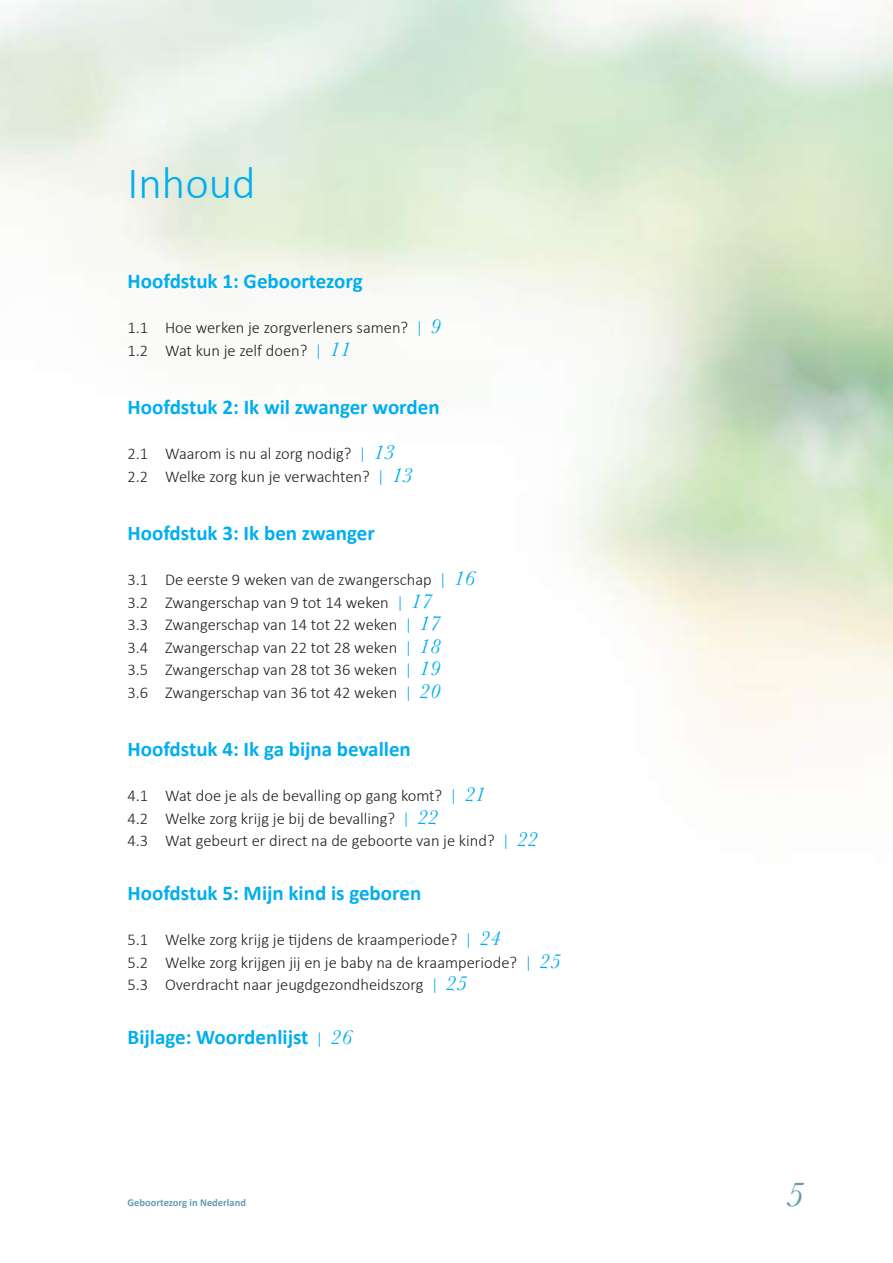
<style>
.page{position:relative;width:893px;height:1263px;background:#fff}
.page>*{position:absolute;margin:0;border:0;box-sizing:border-box;transform-origin:0 0}
.t1{font:300 45px "Calibri";color:#00aeef}
.t2{font:italic 36px "Baskerville";color:#659cb0}
.t3{font:700 21px "Calibri";color:#00aeef}
.t4{font:300 16.5px/22.5px "Calibri";color:#241f1f}
.t5{font:700 10.5px "Calibri";color:#659cb0}
.s1{color:#00aeef}
.s2{font-family:"Baskerville";font-weight:400;font-style:italic;font-size:21px;color:#00aeef}
.s3{font-weight:300;font-size:16.5px}
.s4{font-family:"Baskerville";font-weight:400;font-style:italic}
</style>
<div class="page">
<h1 class="t1" style="left:128px;top:155px;width:130px">Inhoud</h1>
<p class="t3" style="left:128px;top:268px;width:237px">Hoofdstuk 1: Geboortezorg</p>
<p class="t4" style="left:128px;top:315px;width:315px">1.1 Hoe werken je zorgverleners samen? <span class="s1">|</span> <span class="s2">9<br></span>1.2 Wat kun je zelf doen? <span class="s1">|</span> <span class="s2">11</span></p>
<p class="t3" style="left:128px;top:394px;width:314px">Hoofdstuk 2: Ik wil zwanger worden</p>
<p class="t4" style="left:128px;top:441px;width:287px">2.1 Waarom is nu al zorg nodig? <span class="s1">|</span> <span class="s2">13<br></span>2.2 Welke zorg kun je verwachten? <span class="s1">|</span> <span class="s2">13</span></p>
<p class="t3" style="left:128px;top:520px;width:249px">Hoofdstuk 3: Ik ben zwanger</p>
<p class="t4" style="left:128px;top:567px;width:349px">3.1 De eerste 9 weken van de zwangerschap <span class="s1">|</span> <span class="s2">16<br></span>3.2 Zwangerschap van 9 tot 14 weken <span class="s1">|</span> <span class="s2">17<br></span>3.3 Zwangerschap van 14 tot 22 weken <span class="s1">|</span> <span class="s2">17<br></span>3.4 Zwangerschap van 22 tot 28 weken <span class="s1">|</span> <span class="s2">18<br></span>3.5 Zwangerschap van 28 tot 36 weken <span class="s1">|</span> <span class="s2">19<br></span>3.6 Zwangerschap van 36 tot 42 weken <span class="s1">|</span> <span class="s2">20</span></p>
<p class="t3" style="left:128px;top:736px;width:285px">Hoofdstuk 4: Ik ga bijna bevallen</p>
<p class="t4" style="left:128px;top:783px;width:412px">4.1 Wat doe je als de bevalling op gang komt? <span class="s1">|</span> <span class="s2">21<br></span>4.2 Welke zorg krijg je bij de bevalling? <span class="s1">|</span> <span class="s2">22<br></span>4.3 Wat gebeurt er direct na de geboorte van je kind? <span class="s1">|</span> <span class="s2">22</span></p>
<p class="t3" style="left:128px;top:880px;width:295px">Hoofdstuk 5: Mijn kind is geboren</p>
<p class="t4" style="left:128px;top:927px;width:434px">5.1 Welke zorg krijg je tijdens de kraamperiode? <span class="s1">|</span> <span class="s2">24<br></span>5.2 Welke zorg krijgen jij en je baby na de kraamperiode? <span class="s1">|</span> <span class="s2">25<br></span>5.3 Overdracht naar jeugdgezondheidszorg <span class="s1">|</span> <span class="s2">25</span></p>
<p class="t3" style="left:128px;top:1024px;width:226px">Bijlage: Woordenlijst <span class="s3">|</span> <span class="s4">26</span></p>
<p class="t5" style="left:128px;top:1196px;width:120px">Geboortezorg in Nederland</p>
<h2 class="t2" style="left:786px;top:1170px;width:19px">5</h2>
</div>
